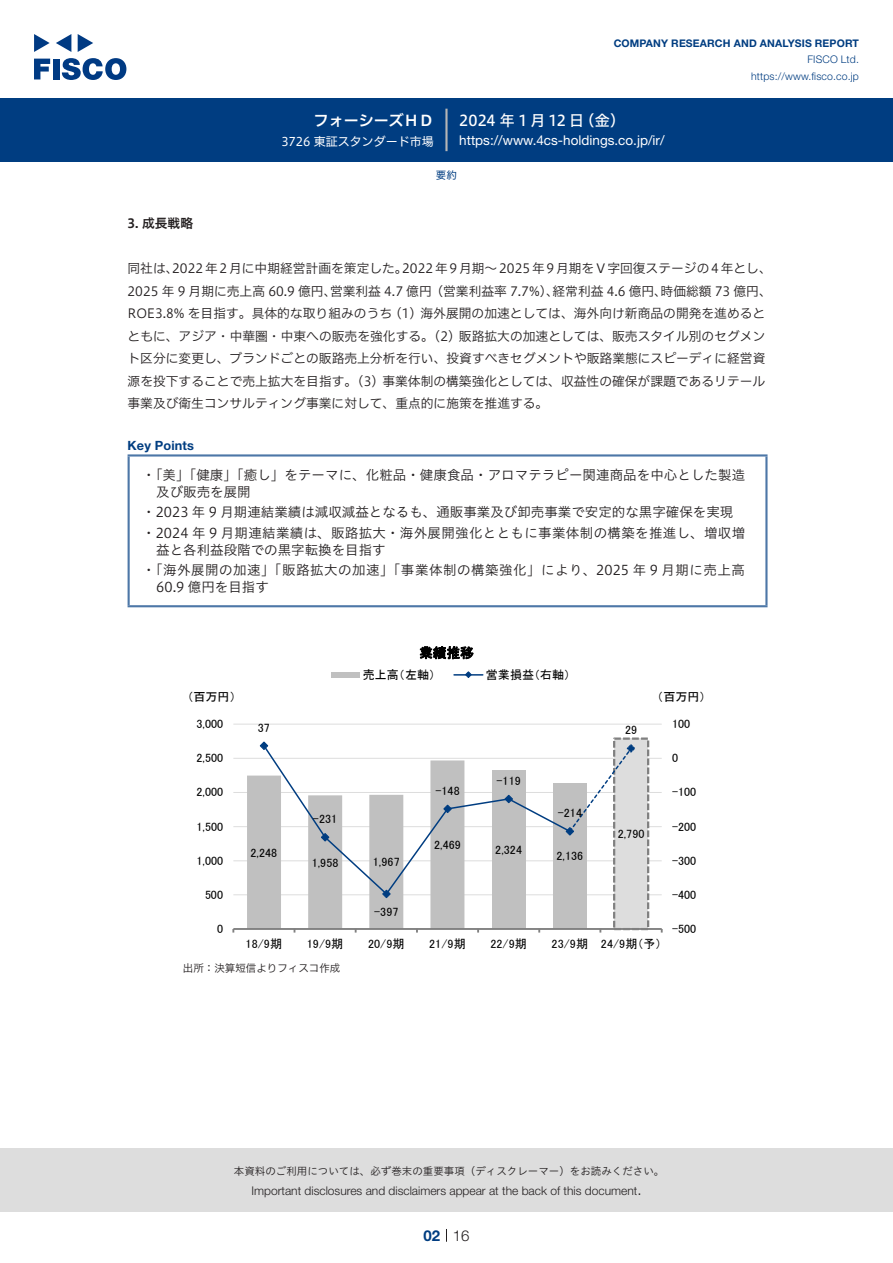
<style>
.page{position:relative;width:893px;height:1263px;background:#fff}
.page>*{position:absolute;margin:0;border:0;box-sizing:border-box;transform-origin:0 0}
.t1{font:15px "Hiragino UD Sans F Std N W5";color:#fff}
.t2{font:15px "Hiragino UD Sans F Std N W6";color:#fff}
.t3{font:300 15px "Helvetica Neue LT Std";color:#231f20}
.t4{font:700 15px "Helvetica Neue LT Std";color:#003d81}
.t5{font:13.5px/16.5px "Hiragino UD Sans Std W3";letter-spacing:.005em;color:#231f20}
.t6{font:13.5px/20.7px "Hiragino UD Sans Std W3";letter-spacing:.04em;color:#231f20}
.t7{font:13.5px "Helvetica Neue LT Std";color:#fff}
.t8{font:13.5px "MS P Gothic";color:#000}
.t9{font:12.75px/22.5px "Hiragino UD Sans F Std N W3";color:#231f20}
.t10{font:700 12.75px "Helvetica Neue LT Std";letter-spacing:.015em;color:#003d81}
.t11{font:12.75px "Hiragino UD Sans F Std N W6";color:#231f20}
.t12{font:12.15px "MS P Gothic";letter-spacing:.005em;color:#000}
.t13{font:12px "MS P Gothic";letter-spacing:.005em;color:#000}
.t14{font:300 12px "Helvetica Neue LT Std";color:#231f20}
.t15{font:12px "Hiragino UD Sans F Std N W4";color:#fff}
.t16{font:10.5px "Hiragino UD Sans Std W3";color:#231f20}
.t17{font:700 10.5px "Helvetica Neue LT Std";letter-spacing:.015em;color:#003d81}
.t18{font:300 10.5px/16.5px "Helvetica Neue LT Std";letter-spacing:.015em;color:#003d81;text-align:right}
.t19{font:10.5px "Hiragino UD Sans F Std N W3";color:#231f20}
.t20{font:10.5px "Hiragino UD Sans F Std N W4";color:#003d81}
</style>
<div class="page">
<div style="left:0;top:1148px;width:893px;height:64px;background:#ddd"></div>
<svg style="left:34px;top:59px;width:16px;height:20px"></svg>
<div style="left:53px;top:59px;width:6px;height:20px;background:#003a83"></div>
<svg style="left:62px;top:58px;width:64px;height:22px"></svg>
<svg style="left:34px;top:34px;width:16px;height:18px"></svg>
<svg style="left:78px;top:34px;width:15px;height:18px"></svg>
<svg style="left:56px;top:34px;width:15px;height:18px"></svg>
<div style="left:0;top:98px;width:893px;height:64px;background:#003d81"></div>
<hr style="left:445px;top:109px;width:3px;height:42px;background:#b5b5b6">
<svg style="left:446px;top:1229px;width:1px;height:13px"></svg>
<hr style="left:128px;top:456px;width:2px;height:149px;background:#4d77a7">
<hr style="left:128px;top:454px;width:639px;height:2px;background:#4d77a7">
<hr style="left:765px;top:456px;width:2px;height:149px;background:#4d77a7">
<hr style="left:128px;top:605px;width:639px;height:2px;background:#4d77a7">
<hr style="left:233px;top:894px;width:429px;height:1px;background:#ddd">
<hr style="left:233px;top:860px;width:429px;height:1px;background:#ddd">
<hr style="left:233px;top:826px;width:429px;height:1px;background:#ddd">
<hr style="left:233px;top:792px;width:429px;height:1px;background:#ddd">
<hr style="left:233px;top:758px;width:429px;height:1px;background:#ddd">
<hr style="left:233px;top:724px;width:429px;height:1px;background:#ddd">
<div style="left:492px;top:770px;width:34px;height:159px;background:#c0c0c0"></div>
<div style="left:553px;top:783px;width:34px;height:146px;background:#c0c0c0"></div>
<div style="left:614px;top:739px;width:34px;height:190px;background:#ddd"></div>
<div style="left:613px;top:737px;width:36px;height:193px;border:2px dashed #808080"></div>
<hr style="left:233px;top:928px;width:429px;height:2px;background:#808080">
<svg style="left:266px;top:751px;width:299px;height:145px"></svg>
<svg style="left:259px;top:741px;width:10px;height:10px"></svg>
<svg style="left:247px;top:760px;width:217px;height:172px"></svg>
<svg style="left:504px;top:794px;width:10px;height:10px"></svg>
<svg style="left:565px;top:743px;width:70px;height:93px"></svg>
<div style="left:331px;top:672px;width:29px;height:6px;background:#c0c0c0"></div>
<hr style="left:454px;top:674px;width:29px;height:2px;background:#003d81">
<svg style="left:464px;top:671px;width:8px;height:7px"></svg>
<p class="t2" style="left:314px;top:109px;width:122px">フォーシーズＨＤ</p>
<p class="t15" style="left:281px;top:132px;width:154px">3726 東証スタンダード市場</p>
<p class="t17" style="left:614px;top:37px;width:247px">COMPANY RESEARCH AND ANALYSIS REPORT</p>
<p class="t18" style="left:751px;top:51px;width:109px">FISCO Ltd. https://www.fisco.co j p.</p>
<p class="t1" style="left:579px;top:109px;width:47px">（金(</p>
<p class="t1" style="left:459px;top:109px;width:126px">2024 年 1 月 12 日</p>
<p class="t7" style="left:459px;top:132px;width:207px">https://www.4cs-holdings. c o j p. /i r/</p>
<p class="t11" style="left:128px;top:214px;width:67px">3. 成長戦略</p>
<p class="t20" style="left:436px;top:167px;width:22px">要約</p>
<p class="t9" style="left:402px;top:256px;width:371px">2022年 9 月期～ 2025年 9 月期を V 字回復ステージの 4 年とし、</p>
<p class="t9" style="left:172px;top:256px;width:237px">2022年 2 月に中期経営計画を策定した。</p>
<p class="t9" style="left:128px;top:256px;width:52px">同社は、</p>
<p class="t9" style="left:128px;top:279px;width:639px">2025 年 9 月期に売上高 60.9 億円、<br>ROE3.8% を目指す。具体的な取り組みのうち 1( ) 海外展開の加速としては、海外向け新商品の開発を進めるとともに、アジア・中華圏・中東への販売を強化する。(2) 販路拡大の加速としては、販売スタイル別のセグメント区分に変更し、ブランドごとの販路売上分析を行い、投資すべきセグメントや販路業態にスピーディに経営資源を投下することで売上拡大を目指す。(3) 事業体制の構築強化としては、収益性の確保が課題であるリテール事業及び衛生コンサルティング事業に対して、重点的に施策を推進する。</p>
<p class="t10" style="left:128px;top:438px;width:68px">Key Points</p>
<p class="t5" style="left:156px;top:466px;width:590px;text-indent:-14px">・「美」「健康」「癒し」をテーマに、化粧品・健康食品・アロマテラピー関連商品を中心とした製造及び販売を展開</p>
<p class="t5" style="left:142px;top:501px;width:604px;line-height:20.7px">・2023 年 9 月期連結業績は減収減益となるも、通販事業及び卸売事業で安定的な黒字確保を実現・2024 年 9 月期連結業績は、販路拡大・海外展開強化とともに事業体制の構築を推進し、増収増</p>
<p class="t6" style="left:142px;top:538px;width:604px;text-indent:14px">益と各利益段階での黒字転換を目指す<br>・「海外展開の加速」「販路拡大の加速」「事業体制の構築強化」により、2025 年 9 月期に売上高</p>
<p class="t5" style="left:156px;top:578px;width:114px">60.9 億円を目指す</p>
<p class="t9" style="left:330px;top:279px;width:230px">営業利益 4.7 億円（営業利益率 7.7%）、</p>
<p class="t9" style="left:552px;top:279px;width:116px">経常利益 4.6 億円、</p>
<p class="t9" style="left:661px;top:279px;width:113px">時価総額 73 億円、</p>
<p class="t8" style="left:419px;top:646px;width:56px">業績推移</p>
<p class="t13" style="left:363px;top:668px;width:74px">売上高（左軸）</p>
<p class="t13" style="left:486px;top:668px;width:86px">営業損益（右軸(</p>
<p class="t13" style="left:187px;top:691px;width:50px">（百万円）</p>
<p class="t13" style="left:657px;top:691px;width:50px">（百万円(</p>
<p class="t13" style="left:197px;top:718px;width:28px">3,000</p>
<p class="t13" style="left:258px;top:721px;width:14px">37</p>
<p class="t13" style="left:625px;top:724px;width:14px">29</p>
<p class="t13" style="left:672px;top:718px;width:20px">100</p>
<p class="t13" style="left:197px;top:752px;width:28px">2,500</p>
<p class="t13" style="left:672px;top:752px;width:8px">0</p>
<p class="t13" style="left:197px;top:786px;width:28px">2,000</p>
<p class="t13" style="left:435px;top:784px;width:26px">-148</p>
<p class="t13" style="left:497px;top:775px;width:26px">-119</p>
<p class="t13" style="left:672px;top:786px;width:25px">-100</p>
<p class="t13" style="left:197px;top:820px;width:28px">1,500</p>
<p class="t13" style="left:197px;top:854px;width:28px">1,000</p>
<p class="t13" style="left:250px;top:846px;width:28px">2,248</p>
<p class="t13" style="left:313px;top:813px;width:26px">-231</p>
<p class="t13" style="left:312px;top:856px;width:28px">1,958</p>
<p class="t13" style="left:373px;top:856px;width:28px">1,967</p>
<p class="t13" style="left:434px;top:839px;width:28px">2,469</p>
<p class="t13" style="left:495px;top:844px;width:28px">2,324</p>
<p class="t13" style="left:558px;top:807px;width:26px">-214</p>
<p class="t13" style="left:556px;top:850px;width:28px">2,136</p>
<p class="t13" style="left:618px;top:828px;width:28px">2,790</p>
<p class="t13" style="left:672px;top:820px;width:25px">-200</p>
<p class="t13" style="left:672px;top:854px;width:25px">-300</p>
<p class="t13" style="left:205px;top:888px;width:20px">500</p>
<p class="t13" style="left:672px;top:888px;width:25px">-400</p>
<p class="t13" style="left:374px;top:906px;width:26px">-397</p>
<p class="t13" style="left:217px;top:923px;width:8px">0</p>
<p class="t13" style="left:672px;top:923px;width:25px">-500</p>
<p class="t12" style="left:246px;top:938px;width:38px">18/9期</p>
<p class="t12" style="left:307px;top:938px;width:38px">19/9期</p>
<p class="t12" style="left:368px;top:938px;width:38px">20/9期</p>
<p class="t12" style="left:429px;top:938px;width:38px">21/9期</p>
<p class="t12" style="left:490px;top:938px;width:38px">22/9期</p>
<p class="t12" style="left:552px;top:938px;width:38px">23/9期</p>
<p class="t12" style="left:601px;top:938px;width:62px">24/9期予（ (</p>
<p class="t19" style="left:183px;top:960px;width:159px">出所：決算短信よりフィスコ作成</p>
<p class="t16" style="left:234px;top:1163px;width:432px">本資料のご利用については、必ず巻末の重要事項（ディスクレーマー）をお読みください。</p>
<p class="t3" style="left:637px;top:1180px;width:6px">.</p>
<p class="t14" style="left:251px;top:1183px;width:387px">Important disclosures and disclaimers appear at the back of this document</p>
<p class="t4" style="left:423px;top:1226px;width:18px">02</p>
<p class="t3" style="left:453px;top:1226px;width:18px">16</p>
</div>
